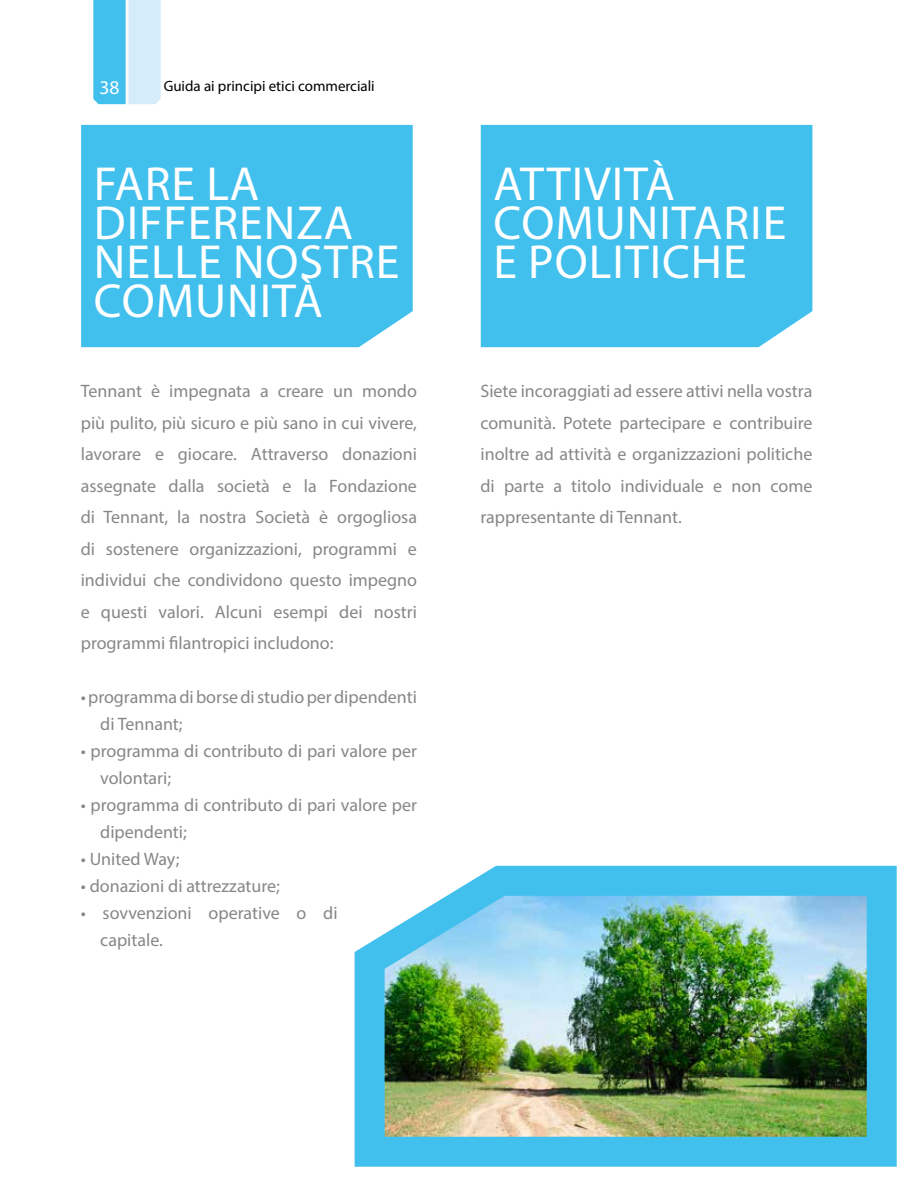
<style>
.page{position:relative;width:918px;height:1188px;background:#fff}
.page>*{position:absolute;margin:0;border:0;box-sizing:border-box;transform-origin:0 0}
.t1{font:48px/39px "Myriad Pro";letter-spacing:.02em;color:#fff}
.t2{font:19.5px "Myriad Pro";color:#fff}
.t3{font:18px/31.5px "Myriad Pro";color:#878787}
.t4{font:15px "Myriad Pro";color:#000}
</style>
<div class="page">
<svg style="left:93px;top:0;width:68px;height:104px"></svg>
<div style="left:81px;top:125px;width:332px;height:222px;background:#42c0ed"></div>
<div style="left:481px;top:125px;width:331px;height:222px;background:#42c0ed"></div>
<img style="left:354px;top:865px;width:543px;height:302px">
<p class="t2" style="left:99px;top:76px;width:22px">38</p>
<p class="t4" style="left:164px;top:76px;width:213px">Guida ai principi etici commerciali</p>
<h1 class="t1" style="left:94px;top:163px;width:307px">FARE LA<br>DIFFERENZA<br>NELLE NOSTRE<br>COMUNITÀ</h1>
<p class="t3" style="left:81px;top:375px;width:338px;text-align:justify">Tennant è impegnata a creare un mondo più pulito, più sicuro e più sano in cui vivere, lavorare e giocare. Attraverso donazioni assegnate dalla società e la Fondazione di Tennant, la nostra Società è orgogliosa di sostenere organizzazioni, programmi e individui che condividono questo impegno e questi valori. Alcuni esempi dei nostri programmi filantropici includono:</p>
<p class="t3" style="left:100px;top:683px;width:318px;line-height:27px;text-indent:-19px">• programma di borse di studio per dipendenti di Tennant;</p>
<p class="t3" style="left:100px;top:737px;width:318px;line-height:27px;text-indent:-19px">• programma di contributo di pari valore per volontari;</p>
<p class="t3" style="left:100px;top:791px;width:318px;line-height:27px;text-indent:-19px">• programma di contributo di pari valore per dipendenti;</p>
<p class="t3" style="left:81px;top:843px;width:100px">• United Way;</p>
<p class="t3" style="left:81px;top:870px;width:201px">• donazioni di attrezzature;</p>
<p class="t3" style="left:100px;top:899px;width:239px;line-height:27px;text-indent:-19px">• sovvenzioni operative o di capitale.</p>
<h1 class="t1" style="left:494px;top:163px;width:294px">ATTIVITÀ<br>COMUNITARIE<br>E POLITICHE</h1>
<p class="t3" style="left:480px;top:375px;width:333px;text-align:justify">Siete incoraggiati ad essere attivi nella vostra comunità. Potete partecipare e contribuire inoltre ad attività e organizzazioni politiche di parte a titolo individuale e non come rappresentante di Tennant.</p>
</div>
